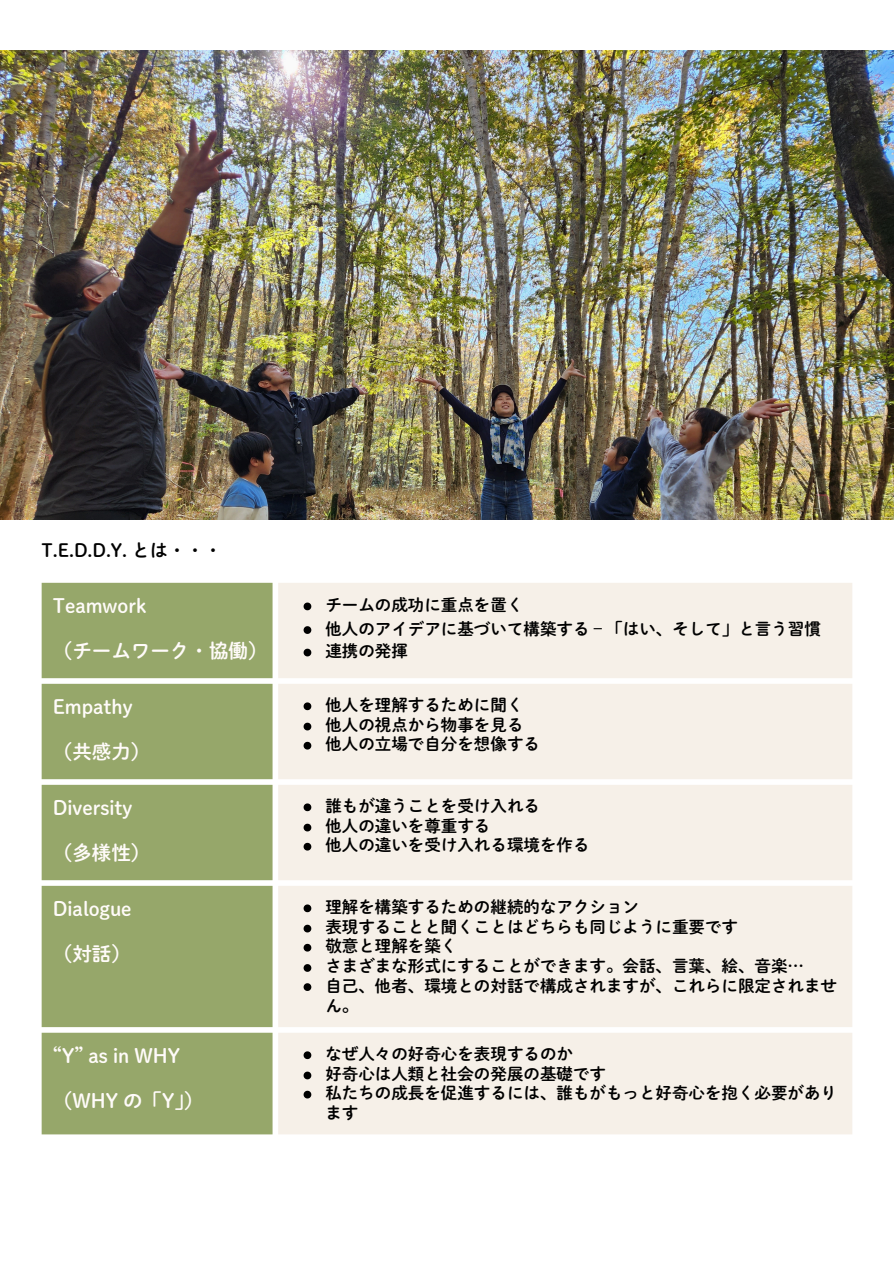
<style>
.page{position:relative;width:894px;height:1263px;background:#fff}
.page>*{position:absolute;margin:0;border:0;box-sizing:border-box;transform-origin:0 0}
.t1{font:19.5px "DMT Shuei M Go Std B";color:#fffbf9}
.t2{font:18px "DMT Shuei M Go Std B";color:#000}
.t3{font:16.5px/20.2px "DMT Shuei M Go Std B";color:#000}
</style>
<div class="page">
<img style="left:0;top:51px;width:893px;height:469px">
<div style="left:42px;top:583px;width:230px;height:551px;background:#96a76a"></div>
<div style="left:278px;top:583px;width:574px;height:551px;background:#f6f0e8"></div>
<svg style="left:303px;top:603px;width:8px;height:7px"></svg>
<svg style="left:303px;top:626px;width:8px;height:8px"></svg>
<svg style="left:303px;top:649px;width:8px;height:7px"></svg>
<svg style="left:303px;top:702px;width:8px;height:8px"></svg>
<svg style="left:303px;top:723px;width:8px;height:7px"></svg>
<svg style="left:303px;top:742px;width:8px;height:7px"></svg>
<svg style="left:303px;top:803px;width:8px;height:8px"></svg>
<svg style="left:303px;top:824px;width:8px;height:7px"></svg>
<svg style="left:303px;top:843px;width:8px;height:8px"></svg>
<svg style="left:303px;top:904px;width:8px;height:8px"></svg>
<svg style="left:303px;top:925px;width:8px;height:7px"></svg>
<svg style="left:303px;top:944px;width:8px;height:8px"></svg>
<svg style="left:303px;top:964px;width:8px;height:8px"></svg>
<svg style="left:303px;top:983px;width:8px;height:8px"></svg>
<svg style="left:303px;top:1051px;width:8px;height:8px"></svg>
<svg style="left:303px;top:1072px;width:8px;height:7px"></svg>
<svg style="left:303px;top:1091px;width:8px;height:7px"></svg>
<p class="t2" style="left:42px;top:541px;width:182px">T.E.D.D.Y. とは・・・</p>
<p class="t1" style="left:53px;top:596px;width:95px">Teamwork</p>
<p class="t1" style="left:53px;top:641px;width:216px">（チームワーク・協働）</p>
<p class="t1" style="left:53px;top:697px;width:81px">Empathy</p>
<p class="t1" style="left:53px;top:742px;width:99px">（共感力）</p>
<p class="t1" style="left:53px;top:798px;width:81px">Diversity</p>
<p class="t1" style="left:53px;top:843px;width:99px">（多様性）</p>
<p class="t1" style="left:53px;top:899px;width:80px">Dialogue</p>
<p class="t1" style="left:53px;top:944px;width:79px">（対話）</p>
<p class="t1" style="left:53px;top:1046px;width:129px">“Y” as in WHY</p>
<p class="t1" style="left:53px;top:1091px;width:152px">（WHY の「Y」）</p>
<p class="t3" style="left:325px;top:594px;width:199px">チームの成功に重点を置く</p>
<p class="t3" style="left:325px;top:618px;width:496px">他人のアイデアに基づいて構築する – 「はい、そして」と言う習慣</p>
<p class="t3" style="left:325px;top:641px;width:84px">連携の発揮</p>
<p class="t3" style="left:325px;top:694px;width:199px">他人を理解するために聞く</p>
<p class="t3" style="left:325px;top:715px;width:199px">他人の視点から物事を見る</p>
<p class="t3" style="left:325px;top:734px;width:216px">他人の立場で自分を想像する</p>
<p class="t3" style="left:325px;top:795px;width:216px">誰もが違うことを受け入れる</p>
<p class="t3" style="left:325px;top:816px;width:166px">他人の違いを尊重する</p>
<p class="t3" style="left:325px;top:835px;width:265px">他人の違いを受け入れる環境を作る</p>
<p class="t3" style="left:325px;top:896px;width:315px">理解を構築するための継続的なアクション</p>
<p class="t3" style="left:325px;top:917px;width:414px">表現することと聞くことはどちらも同じように重要です</p>
<p class="t3" style="left:325px;top:936px;width:133px">敬意と理解を築く</p>
<p class="t3" style="left:325px;top:956px;width:480px">さまざまな形式にすることができます。会話、言葉、絵、音楽…</p>
<p class="t3" style="left:325px;top:975px;width:513px">自己、他者、環境との対話で構成されますが、これらに限定されません。</p>
<p class="t3" style="left:325px;top:1043px;width:249px">なぜ人々の好奇心を表現するのか</p>
<p class="t3" style="left:325px;top:1063px;width:282px">好奇心は人類と社会の発展の基礎です</p>
<p class="t3" style="left:325px;top:1083px;width:513px">私たちの成長を促進するには、誰もがもっと好奇心を抱く必要があります</p>
</div>
